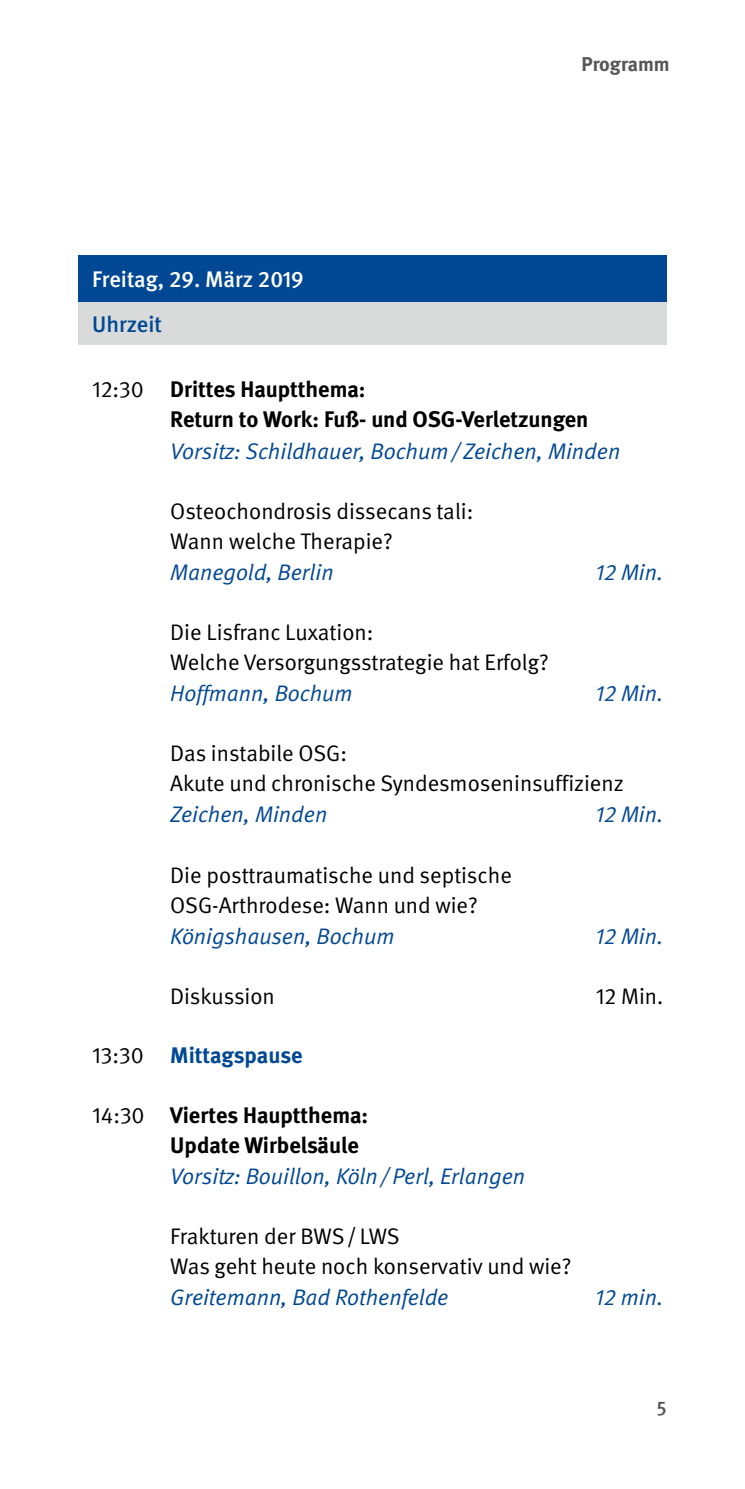
<style>
.page{position:relative;width:745px;height:1489px;background:#fff}
.page>*{position:absolute;margin:0;border:0;box-sizing:border-box;transform-origin:0 0}
.t1{font:22.5px/30px "DGUV Meta";color:#000}
.t2{font:italic 22.5px "DGUV Meta";color:#004893}
.t3{font:700 22.5px/30px "DGUV Meta";color:#000}
.t4{font:500 22.5px "DGUV Meta";color:#fff}
.t5{font:700 22.5px "DGUV Meta";color:#004893}
.t6{font:500 22.5px "DGUV Meta";color:#004893}
.t7{font:700 20px "DGUV Meta";color:#565655}
.t8{font:500 20px "DGUV Meta";color:#565655}
.s1{font-weight:400}
.s2{font-weight:400;color:#000}
</style>
<div class="page">
<div style="left:78px;top:255px;width:588px;height:47px;background:#004893"></div>
<div style="left:78px;top:302px;width:588px;height:43px;background:#d9dada"></div>
<p class="t4" style="left:92px;top:266px;width:213px">Freitag, 29. März 2019</p>
<p class="t6" style="left:92px;top:311px;width:71px">Uhrzeit</p>
<p class="t7" style="left:581px;top:52px;width:90px">Programm</p>
<p class="t3" style="left:170px;top:375px;width:419px;text-indent:-78px"><span class="s1">12:30</span> Drittes Hauptthema:<br>Return to Work: Fuß- und OSG-Verletzungen</p>
<p class="t2" style="left:170px;top:437px;width:451px">Vorsitz: Schildhauer, Bochum/Zeichen, Minden</p>
<p class="t1" style="left:170px;top:496px;width:304px">Osteochondrosis dissecans tali:<br>Wann welche Therapie?</p>
<p class="t2" style="left:170px;top:559px;width:165px">Manegold, Berlin</p>
<p class="t2" style="left:595px;top:559px;width:69px">12 Min.</p>
<p class="t1" style="left:170px;top:617px;width:379px">Die Lisfranc Luxation:<br>Welche Versorgungsstrategie hat Erfolg?</p>
<p class="t2" style="left:170px;top:680px;width:184px">Hoffmann, Bochum</p>
<p class="t2" style="left:595px;top:680px;width:69px">12 Min.</p>
<p class="t1" style="left:170px;top:739px;width:455px">Das instabile OSG:<br>Akute und chronische Syndesmoseninsuffizienz</p>
<p class="t2" style="left:170px;top:801px;width:158px">Zeichen, Minden</p>
<p class="t2" style="left:595px;top:801px;width:69px">12 Min.</p>
<p class="t1" style="left:170px;top:860px;width:343px">Die posttraumatische und septische<br>OSG-Arthrodese: Wann und wie?</p>
<p class="t2" style="left:170px;top:922px;width:225px">Königshausen, Bochum</p>
<p class="t2" style="left:595px;top:922px;width:69px">12 Min.</p>
<p class="t1" style="left:170px;top:981px;width:106px">Diskussion</p>
<p class="t1" style="left:595px;top:981px;width:69px">12 Min.</p>
<p class="t5" style="left:92px;top:1042px;width:212px"><span class="s2">13:30</span> Mittagspause</p>
<p class="t3" style="left:170px;top:1100px;width:199px;text-indent:-78px"><span class="s1">14:30</span> Viertes Hauptthema:<br>Update Wirbelsäule</p>
<p class="t2" style="left:170px;top:1163px;width:356px">Vorsitz: Bouillon, Köln/Perl, Erlangen</p>
<p class="t1" style="left:170px;top:1221px;width:402px">Frakturen der BWS/ LWS<br>Was geht heute noch konservativ und wie?</p>
<p class="t2" style="left:170px;top:1284px;width:279px">Greitemann, Bad Rothenfelde</p>
<p class="t2" style="left:595px;top:1284px;width:69px">12 min.</p>
<p class="t8" style="left:656px;top:1396px;width:11px">5</p>
</div>
